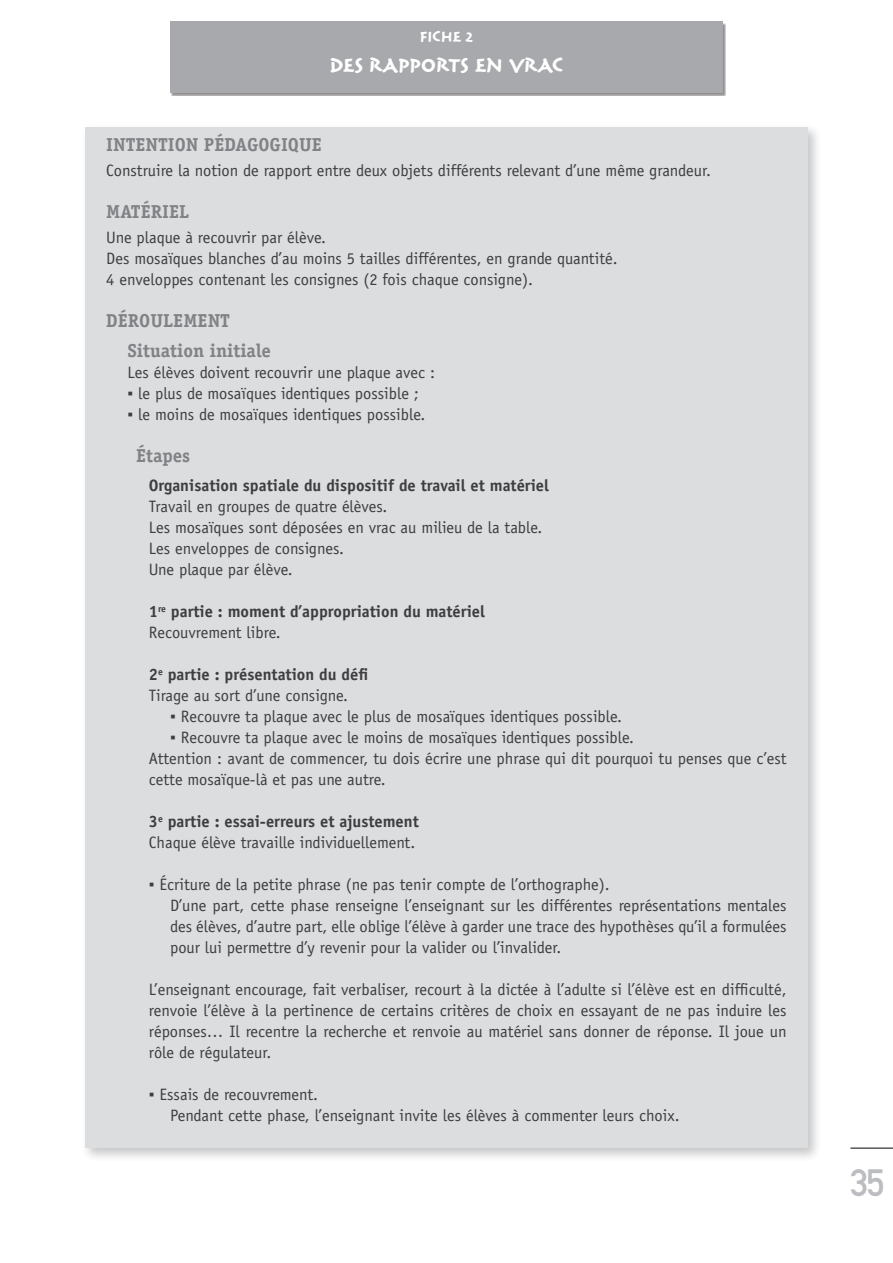
<style>
.page{position:relative;width:893px;height:1263px;background:#fff}
.page>*{position:absolute;margin:0;border:0;box-sizing:border-box;transform-origin:0 0}
.t1{font:37.5px "DIN Mittelschrift";color:#bcbdc0}
.t2{font:24px "Reliq Std Bold Active";color:#fff}
.PARTIE_3_1_1{font:700 18.75px "Officina Serif";color:#808285}
.TITRE_3_1_1_1{font:700 18.75px "Officina Serif";color:#808285}
.t3{font:18px "Reliq Std Bold Active";color:#fff}
.PARTIES{font:16.5px/21px "Officina Sans";color:#3e3e3f;text-align:justify}
.PARTIE_3_1_1-2{font:16.5px "Officina Sans";color:#3e3e3f}
.PARTIES-2{font:700 16.5px "Officina Sans";color:#3e3e3f}
.TITRE_3_1_1_1-2{font:16.5px "Officina Sans";color:#3e3e3f}
.s1{font-family:"Arial"}
</style>
<div class="page">
<hr style="left:850px;top:1147px;width:43px;height:2px;background:#57585a">
<div style="left:80px;top:123px;width:741px;height:1038px;background:#231f20;opacity:.25"></div>
<div style="left:85px;top:128px;width:723px;height:1020px;background:#dcdddf"></div>
<div style="left:172px;top:23px;width:554px;height:73px;background:#231f20;opacity:.5"></div>
<div style="left:170px;top:21px;width:553px;height:72px;background:#a8a9ad"></div>
<p class="t3" style="left:420px;top:28px;width:55px">FICHE 2</p>
<p class="t2" style="left:330px;top:53px;width:235px">DES RAPPORTS EN VRAC</p>
<p class="PARTIE_3_1_1" style="left:106px;top:133px;width:217px">INTENTION PÉDAGOGIQUE</p>
<p class="PARTIE_3_1_1-2" style="left:106px;top:161px;width:606px">Construire la notion de rapport entre deux objets différents relevant d’une même grandeur.</p>
<p class="PARTIE_3_1_1" style="left:106px;top:200px;width:85px">MATÉRIEL</p>
<p class="PARTIE_3_1_1-2" style="left:106px;top:228px;width:221px">Une plaque à recouvrir par élève.</p>
<p class="PARTIE_3_1_1-2" style="left:106px;top:249px;width:513px">Des mosaïques blanches d’au moins 5 tailles différentes, en grande quantité.</p>
<p class="PARTIE_3_1_1-2" style="left:106px;top:270px;width:428px">4 enveloppes contenant les consignes (2 fois chaque consigne).</p>
<p class="PARTIE_3_1_1" style="left:106px;top:309px;width:125px">DÉROULEMENT</p>
<p class="TITRE_3_1_1_1" style="left:128px;top:339px;width:145px">Situation initiale</p>
<p class="TITRE_3_1_1_1-2" style="left:128px;top:363px;width:309px">Les élèves doivent recouvrir une plaque avec :</p>
<p class="TITRE_3_1_1_1-2" style="left:128px;top:384px;width:293px"><span class="s1">▪</span> le plus de mosaïques identiques possible ;</p>
<p class="TITRE_3_1_1_1-2" style="left:128px;top:405px;width:299px"><span class="s1">▪</span> le moins de mosaïques identiques possible.</p>
<p class="TITRE_3_1_1_1" style="left:136px;top:444px;width:56px">Étapes</p>
<p class="PARTIES-2" style="left:149px;top:475px;width:402px">Organisation spatiale du dispositif de travail et matériel</p>
<p class="PARTIES" style="left:149px;top:496px;width:240px">Travail en groupes de quatre élèves.</p>
<p class="PARTIES" style="left:149px;top:517px;width:395px">Les mosaïques sont déposées en vrac au milieu de la table.</p>
<p class="PARTIES" style="left:149px;top:538px;width:197px">Les enveloppes de consignes.</p>
<p class="PARTIES" style="left:149px;top:559px;width:145px">Une plaque par élève.</p>
<p class="PARTIES-2" style="left:149px;top:601px;width:338px">1<sup>re</sup> partie : moment d’appropriation du matériel</p>
<p class="PARTIES" style="left:149px;top:622px;width:133px">Recouvrement libre.</p>
<p class="PARTIES-2" style="left:149px;top:664px;width:221px">2<sup>e</sup> partie : présentation du défi</p>
<p class="PARTIES" style="left:149px;top:685px;width:201px">Tirage au sort d’une consigne.</p>
<p class="PARTIES" style="left:170px;top:706px;width:453px"><span class="s1">▪</span> Recouvre ta plaque avec le plus de mosaïques identiques possible.</p>
<p class="PARTIES" style="left:170px;top:727px;width:465px"><span class="s1">▪</span> Recouvre ta plaque avec le moins de mosaïques identiques possible.</p>
<p class="PARTIES" style="left:149px;top:748px;width:639px">Attention : avant de commencer, tu dois écrire une phrase qui dit pourquoi tu penses que c’est cette mosaïque-là et pas une autre.</p>
<p class="PARTIES-2" style="left:149px;top:811px;width:271px">3<sup>e</sup> partie : essai-erreurs et ajustement</p>
<p class="PARTIES" style="left:149px;top:832px;width:268px">Chaque élève travaille individuellement.</p>
<p class="PARTIES" style="left:149px;top:874px;width:462px"><span class="s1">▪</span> Écriture de la petite phrase (ne pas tenir compte de l’orthographe).</p>
<p class="PARTIES" style="left:170px;top:895px;width:618px">D’une part, cette phase renseigne l’enseignant sur les différentes représentations mentales des élèves, d’autre part, elle oblige l’élève à garder une trace des hypothèses qu’il a formulées pour lui permettre d’y revenir pour la valider ou l’invalider.</p>
<p class="PARTIES" style="left:149px;top:979px;width:639px">L’enseignant encourage, fait verbaliser, recourt à la dictée à l’adulte si l’élève est en difficulté, renvoie l’élève à la pertinence de certains critères de choix en essayant de ne pas induire les réponses… Il recentre la recherche et renvoie au matériel sans donner de réponse. Il joue un rôle de régulateur.</p>
<p class="PARTIES" style="left:149px;top:1084px;width:171px"><span class="s1">▪</span> Essais de recouvrement.</p>
<p class="PARTIES" style="left:170px;top:1105px;width:511px">Pendant cette phase, l’enseignant invite les élèves à commenter leurs choix.</p>
<h1 class="t1" style="left:850px;top:1160px;width:36px">35</h1>
</div>
